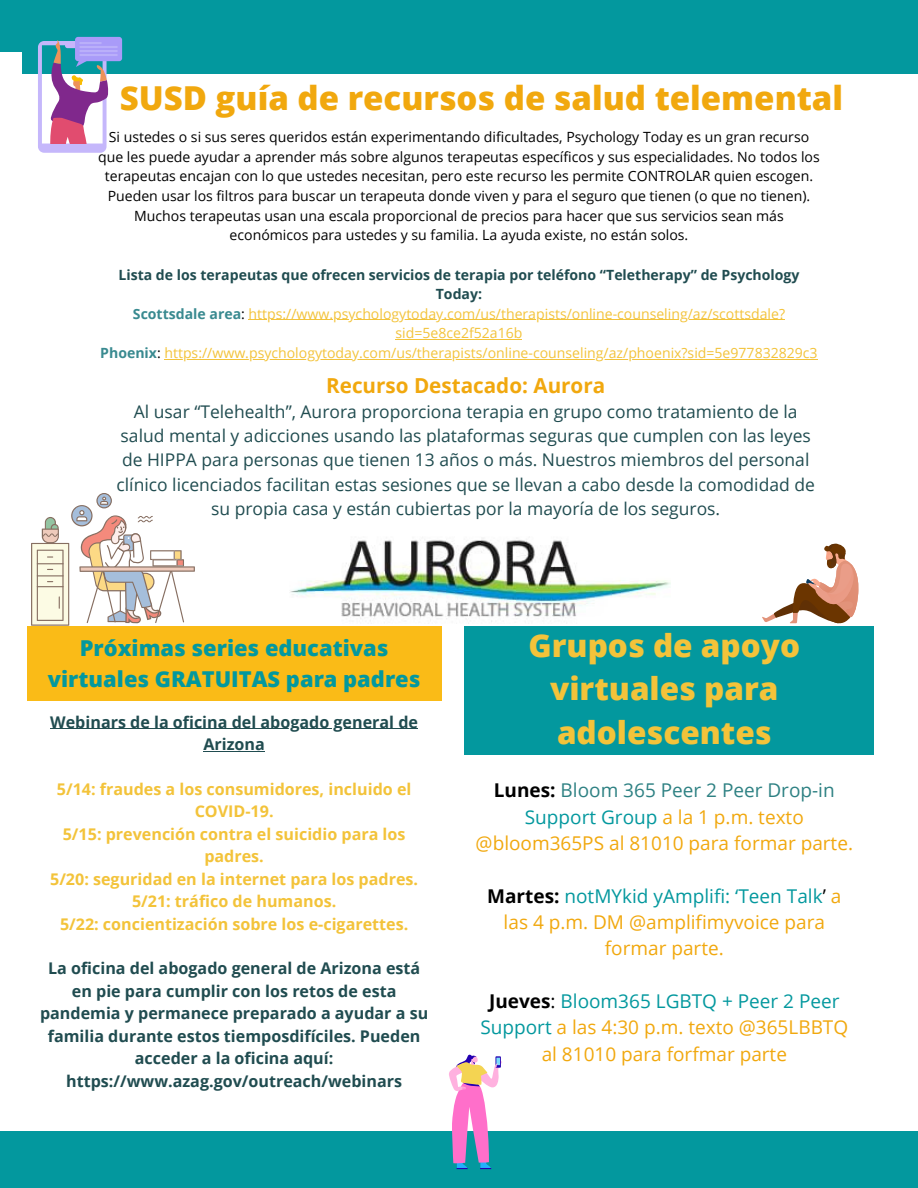
<style>
.page{position:relative;width:918px;height:1188px;background:#fff}
.page>*{position:absolute;margin:0;border:0;box-sizing:border-box;transform-origin:0 0}
.t1{font:800 33px "Open Sans";color:#f1a80e}
.t2{font:800 31.5px/43.5px "Open Sans";color:#f3c33a;text-align:center}
.t3{font:800 21.9px/30.5px "Open Sans";color:#03989e;text-align:center}
.t4{font:700 20.7px "Open Sans";color:#f1a80e}
.t5{font:19.05px/26.4px "Open Sans";color:#f1a80e;text-align:center}
.t6{font:17.4px/24.3px "Open Sans";color:#204c50;text-align:center}
.t7{font:700 16.05px/22.5px "Open Sans";color:#204c50;text-align:center}
.t8{font:700 16.05px/22.5px "Open Sans";color:#f3c33a;text-align:center}
.t9{font:14.1px/19.6px "Open Sans";color:#000;text-align:center}
.t10{font:14.1px/19.6px "Open Sans";color:#f3c33a;text-align:center}
.s1{font-weight:700;color:#204c50}
.s2{font-weight:700;color:#398a90}
.s3{color:#000}
.s4{font-weight:700;color:#000}
.s5{color:#2e8183}
.s6{color:#03989e}
</style>
<div class="page">
<div style="left:0;top:1131px;width:918px;height:57px;background:#03989e"></div>
<div style="left:0;top:0;width:918px;height:51px;background:#03989e"></div>
<img style="left:289px;top:538px;width:381px;height:217px">
<svg style="left:762px;top:544px;width:97px;height:80px"></svg>
<svg style="left:31px;top:493px;width:164px;height:133px"></svg>
<svg style="left:449px;top:1054px;width:53px;height:115px"></svg>
<div style="left:22px;top:12px;width:896px;height:62px;background:#03989e"></div>
<div style="left:75px;top:37px;width:47px;height:24px;background:#a99bf9;border-radius:3px"></div>
<hr style="left:80px;top:46px;width:38px;height:2px;background:#fff">
<hr style="left:80px;top:50px;width:38px;height:2px;background:#fff">
<hr style="left:80px;top:54px;width:38px;height:2px;background:#fff">
<svg style="left:38px;top:40px;width:71px;height:113px"></svg>
<hr style="left:249px;top:320px;width:536px;height:1px;background:#f3c33a">
<hr style="left:395px;top:339px;width:127px;height:1px;background:#f3c33a">
<hr style="left:164px;top:359px;width:654px;height:1px;background:#f3c33a">
<div style="left:27px;top:626px;width:414px;height:74px;background:#fabb17"></div>
<hr style="left:50px;top:729px;width:368px;height:1px;background:#204c50">
<hr style="left:203px;top:751px;width:62px;height:1px;background:#204c50">
<div style="left:465px;top:626px;width:409px;height:129px;background:#03989e"></div>
<h1 class="t1" style="left:120px;top:74px;width:725px">SUSD guía de recursos de salud telemental</h1>
<p class="t9" style="left:98px;top:127px;width:723px">Si ustedes o si sus seres queridos están experimentando dificultades, Psychology Today es un gran recurso que les puede ayudar a aprender más sobre algunos terapeutas específicos y sus especialidades. No todos los terapeutas encajan con lo que ustedes necesitan, pero este recurso les permite CONTROLAR quien escogen.<br>Pueden usar los filtros para buscar un terapeuta donde viven y para el seguro que tienen (o que no tienen).<br>Muchos terapeutas usan una escala proporcional de precios para hacer que sus servicios sean más económicos para ustedes y su familia. La ayuda existe, no están solos.</p>
<p class="t10" style="left:100px;top:264px;width:719px"><span class="s1">Lista de los terapeutas que ofrecen servicios de terapia por teléfono “Teletherapy” de Psychology Today:<br></span><span class="s2">Scottsdale area</span><span class="s3">:</span> https://www.psychologytoday.com/us/therapists/online-counseling/az/scottsdale? sid=5e8ce2f52a16b<br><span class="s2">Phoenix</span><span class="s3">:</span> https://www.psychologytoday.com/us/therapists/online-counseling/az/phoenix?sid=5e977832829c3</p>
<h3 class="t4" style="left:326px;top:371px;width:281px">Recurso Destacado: Aurora</h3>
<p class="t6" style="left:117px;top:399px;width:700px">Al usar “Telehealth”, Aurora proporciona terapia en grupo como tratamiento de la salud mental y adicciones usando las plataformas seguras que cumplen con las leyes de HIPPA para personas que tienen 13 años o más. Nuestros miembros del personal clínico licenciados facilitan estas sesiones que se llevan a cabo desde la comodidad de su propia casa y están cubiertas por la mayoría de los seguros.</p>
<h3 class="t3" style="left:48px;top:632px;width:374px">Próximas series educativas virtuales GRATUITAS para padres</h3>
<p class="t7" style="left:50px;top:710px;width:369px">Webinars de la oficina del abogado general de<br>Arizona</p>
<p class="t8" style="left:50px;top:778px;width:370px">5/14: fraudes a los consumidores, incluido el COVID-19.<br>5/15: prevención contra el suicidio para los padres.<br>5/20: seguridad en la internet para los padres.<br>5/21: tráfico de humanos.<br>5/22: concientización sobre los e-cigarettes.</p>
<p class="t7" style="left:40px;top:957px;width:390px">La oficina del abogado general de Arizona está en pie para cumplir con los retos de esta pandemia y permanece preparado a ayudar a su familia durante estos tiemposdifíciles. Pueden acceder a la oficina aquí: https://www.azag.gov/outreach/webinars</p>
<h2 class="t2" style="left:529px;top:623px;width:273px">Grupos de apoyo virtuales para adolescentes</h2>
<h3 class="t5" style="left:476px;top:777px;width:379px"><span class="s4">Lunes:</span> <span class="s5">Bloom 365 Peer 2 Peer Drop-in<br></span><span class="s6">Support Group</span> a la 1 p.m. texto @bloom365PS al 81010 para formar parte.</h3>
<h3 class="t5" style="left:487px;top:882px;width:356px"><span class="s4">Martes:</span> <span class="s6">notMYkid yAmplifi: ‘Teen Talk</span><span class="s3">’</span> a las 4 p.m. DM @amplifimyvoice para formar parte.</h3>
<h3 class="t5" style="left:480px;top:987px;width:369px"><span class="s4">Jueves</span><span class="s3">:</span> <span class="s6">Bloom365 LGBTQ + Peer 2 Peer<br>Support</span> a las 4:30 p.m. texto @365LBBTQ al 81010 para forfmar parte</h3>
</div>
